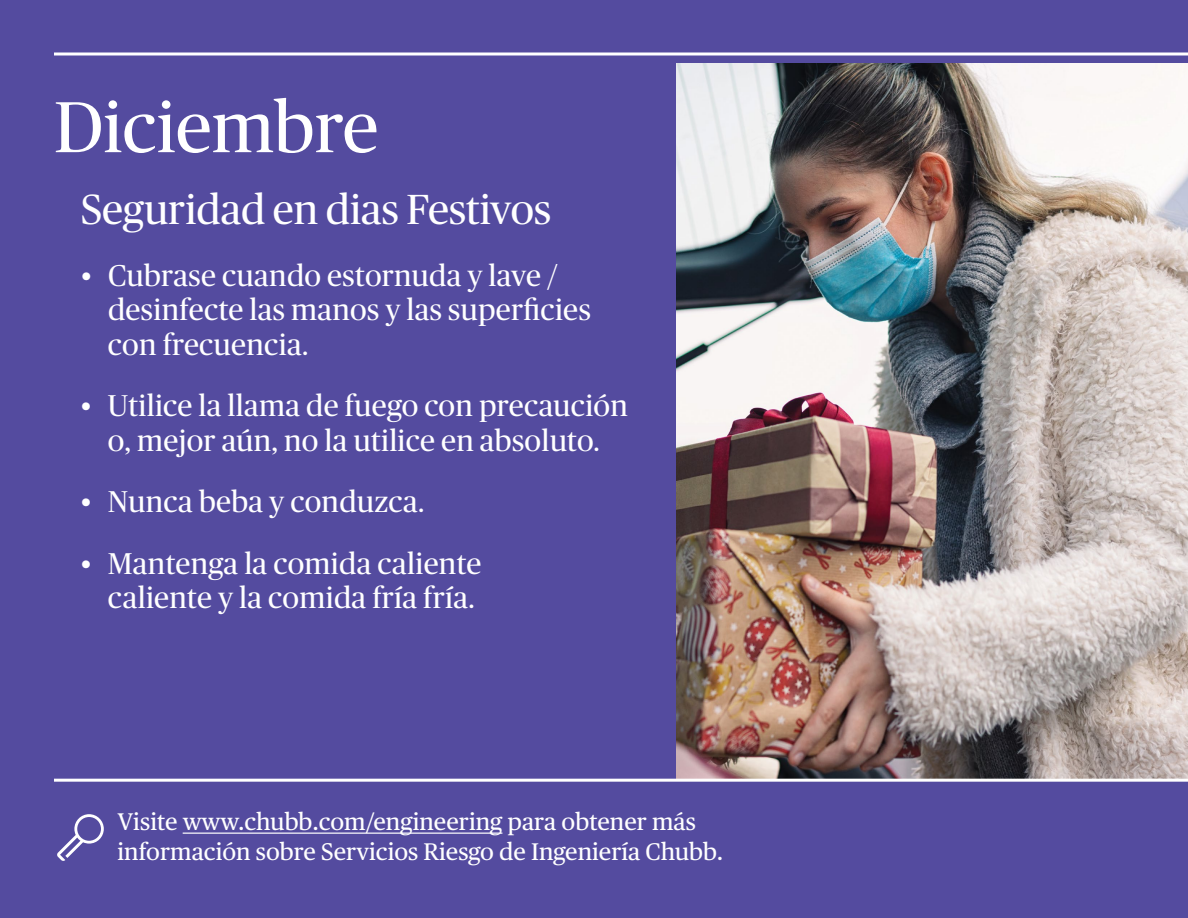
<style>
.page{position:relative;width:1188px;height:918px;background:#544b9f}
.page>*{position:absolute;margin:0;border:0;box-sizing:border-box;transform-origin:0 0}
.t1{font:72px "Chubb Publico";color:#fff}
.t2{font:42px "Chubb Publico";color:#fff}
.t3{font:30px/34.5px "Chubb Publico";letter-spacing:.01em;color:#fff}
.t4{font:24px/30px "Chubb Publico Text";color:#fff}
</style>
<div class="page">
<svg style="left:57px;top:814px;width:47px;height:47px"></svg>
<img style="left:676px;top:64px;width:512px;height:715px">
<svg style="left:54px;top:52px;width:1134px;height:4px;background:#d4d2e7"></svg>
<hr style="left:54px;top:779px;width:1134px;height:3px;background:#fff">
<hr style="left:183px;top:833px;width:319px;height:1px;background:#fff">
<h1 class="t1" style="left:54px;top:77px;width:326px">Diciembre</h1>
<h2 class="t2" style="left:81px;top:180px;width:472px">Seguridad en dias Festivos</h2>
<p class="t3" style="left:108px;top:257px;width:484px;text-indent:-27px">• Cubrase cuando estornuda y lave / desinfecte las manos y las superficies con frecuencia.</p>
<p class="t3" style="left:81px;top:387px;width:548px;text-align:center">• Utilice la llama de fuego con precaución o, mejor aún, no la utilice en absoluto.</p>
<p class="t3" style="left:81px;top:483px;width:345px">• Nunca beba y conduzca.</p>
<p class="t3" style="left:81px;top:545px;width:402px;text-align:right">• Mantenga la comida caliente caliente y la comida fría fría.</p>
<p class="t4" style="left:118px;top:805px;width:608px">Visite www.chubb.com/engineering para obtener más información sobre Servicios Riesgo de Ingeniería Chubb.</p>
</div>
